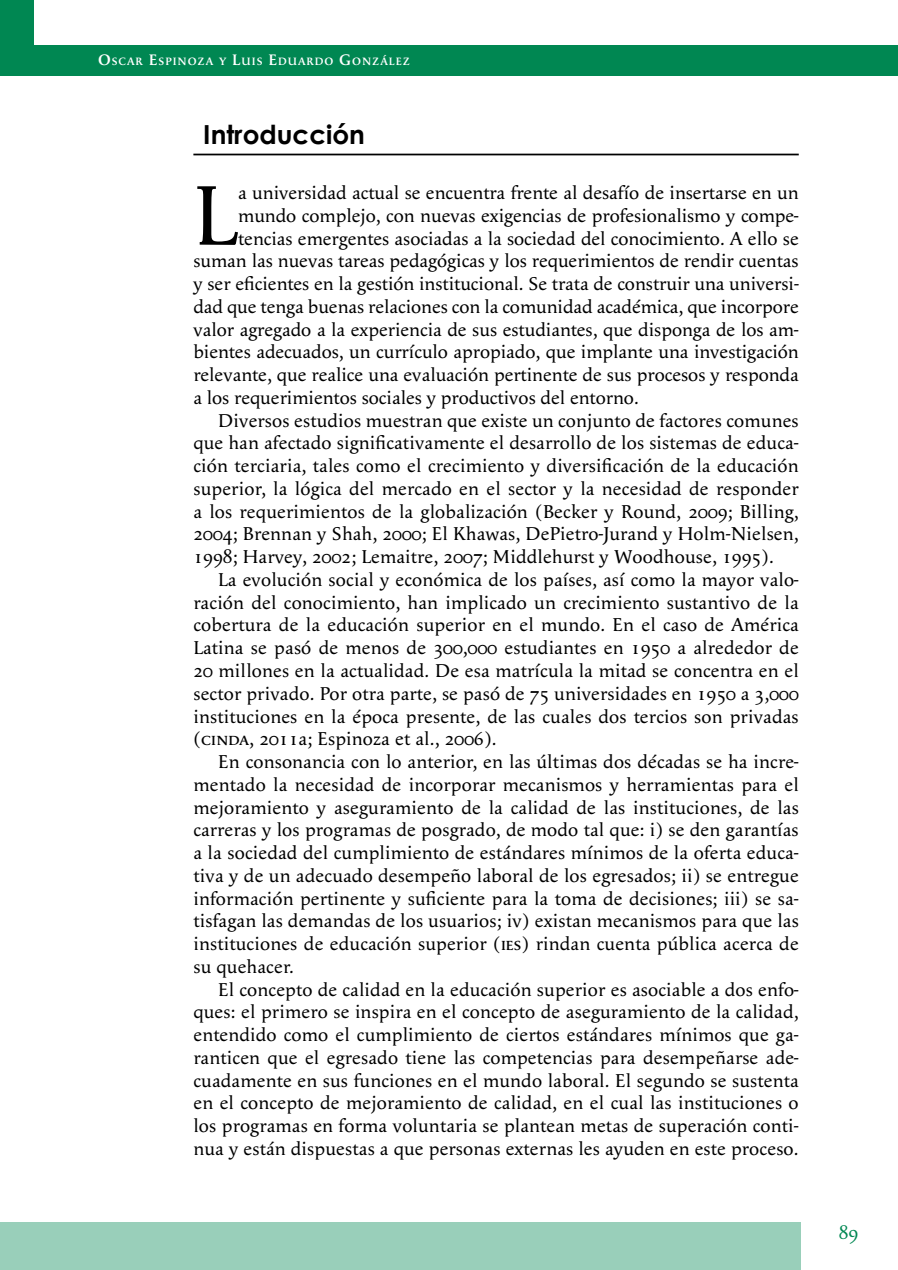
<style>
.page{position:relative;width:898px;height:1270px;background:#fff}
.page>*{position:absolute;margin:0;border:0;box-sizing:border-box;transform-origin:0 0}
.t1{font:87.5px "Apolline";color:#000}
.t2{font:700 26.25px "Century Gothic";color:#000}
.t3{font:19.25px "Apolline";letter-spacing:.01em;color:#000}
.t4{font:19.25px "Apolline";color:#008752}
.t5{font:600 11.03px "Apolline";letter-spacing:.085em;color:#fff}
.s1{font-size:15.75px}
.s2{font-family:"Apolline Regular SC"}
</style>
<div class="page">
<div style="left:0;top:0;width:33px;height:75px;background:#008752"></div>
<hr style="left:193px;top:154px;width:606px;height:1px;background:#000">
<div style="left:0;top:1222px;width:801px;height:48px;background:#99cfba"></div>
<div style="left:33px;top:45px;width:865px;height:30px;background:#008752"></div>
<p class="t5" style="left:98px;top:55px;width:313px"><span class="s1">O</span>SCAR <span class="s1">E</span>SPINOZA Y <span class="s1">L</span>UIS <span class="s1">E</span>DUARDO <span class="s1">G</span>ONZÁLEZ</p>
<h2 class="t2" style="left:203px;top:118px;width:163px">Introducción</h2>
<h1 class="t1" style="left:193px;top:164px;width:46px">L</h1>
<p class="t3" style="left:238px;top:181px;width:562px">a universidad actual se encuentra frente al desafío de insertarse en un</p>
<p class="t3" style="left:238px;top:204px;width:562px">mundo complejo, con nuevas exigencias de profesionalismo y compe-</p>
<p class="t3" style="left:238px;top:227px;width:562px">tencias emergentes asociadas a la sociedad del conocimiento. A ello se</p>
<p class="t3" style="left:193px;top:250px;width:607px">suman las nuevas tareas pedagógicas y los requerimientos de rendir cuentas</p>
<p class="t3" style="left:193px;top:272px;width:607px">y ser eficientes en la gestión institucional. Se trata de construir una universi-</p>
<p class="t3" style="left:193px;top:295px;width:607px">dad que tenga buenas relaciones con la comunidad académica, que incorpore</p>
<p class="t3" style="left:193px;top:318px;width:607px">valor agregado a la experiencia de sus estudiantes, que disponga de los am-</p>
<p class="t3" style="left:193px;top:341px;width:607px">bientes adecuados, un currículo apropiado, que implante una investigación</p>
<p class="t3" style="left:193px;top:363px;width:607px">relevante, que realice una evaluación pertinente de sus procesos y responda</p>
<p class="t3" style="left:193px;top:386px;width:447px">a los requerimientos sociales y productivos del entorno.</p>
<p class="t3" style="left:218px;top:409px;width:582px">Diversos estudios muestran que existe un conjunto de factores comunes</p>
<p class="t3" style="left:193px;top:432px;width:607px">que han afectado significativamente el desarrollo de los sistemas de educa-</p>
<p class="t3" style="left:193px;top:454px;width:607px">ción terciaria, tales como el crecimiento y diversificación de la educación</p>
<p class="t3" style="left:193px;top:477px;width:607px">superior, la lógica del mercado en el sector y la necesidad de responder</p>
<p class="t3" style="left:193px;top:500px;width:607px">a los requerimientos de la globalización (Becker y Round, 2009; Billing,</p>
<p class="t3" style="left:193px;top:523px;width:607px">2004; Brennan y Shah, 2000; El Khawas, DePietro-Jurand y Holm-Nielsen,</p>
<p class="t3" style="left:193px;top:545px;width:582px">1998; Harvey, 2002; Lemaitre, 2007; Middlehurst y Woodhouse, 1995).</p>
<p class="t3" style="left:218px;top:568px;width:582px">La evolución social y económica de los países, así como la mayor valo-</p>
<p class="t3" style="left:193px;top:591px;width:607px">ración del conocimiento, han implicado un crecimiento sustantivo de la</p>
<p class="t3" style="left:193px;top:614px;width:607px">cobertura de la educación superior en el mundo. En el caso de América</p>
<p class="t3" style="left:193px;top:636px;width:607px">Latina se pasó de menos de 300,000 estudiantes en 1950 a alrededor de</p>
<p class="t3" style="left:193px;top:659px;width:607px">20 millones en la actualidad. De esa matrícula la mitad se concentra en el</p>
<p class="t3" style="left:193px;top:682px;width:607px">sector privado. Por otra parte, se pasó de 75 universidades en 1950 a 3,000</p>
<p class="t3" style="left:193px;top:705px;width:607px">instituciones en la época presente, de las cuales dos tercios son privadas</p>
<p class="t3" style="left:193px;top:727px;width:305px">(<span class="s2">cinda</span>, 2011a; Espinoza et al., 2006).</p>
<p class="t3" style="left:218px;top:750px;width:582px">En consonancia con lo anterior, en las últimas dos décadas se ha incre-</p>
<p class="t3" style="left:193px;top:773px;width:607px">mentado la necesidad de incorporar mecanismos y herramientas para el</p>
<p class="t3" style="left:193px;top:796px;width:607px">mejoramiento y aseguramiento de la calidad de las instituciones, de las</p>
<p class="t3" style="left:193px;top:818px;width:607px">carreras y los programas de posgrado, de modo tal que: i) se den garantías</p>
<p class="t3" style="left:193px;top:841px;width:607px">a la sociedad del cumplimiento de estándares mínimos de la oferta educa-</p>
<p class="t3" style="left:193px;top:864px;width:607px">tiva y de un adecuado desempeño laboral de los egresados; ii) se entregue</p>
<p class="t3" style="left:193px;top:887px;width:607px">información pertinente y suficiente para la toma de decisiones; iii) se sa-</p>
<p class="t3" style="left:193px;top:910px;width:607px">tisfagan las demandas de los usuarios; iv) existan mecanismos para que las</p>
<p class="t3" style="left:193px;top:932px;width:607px">instituciones de educación superior (<span class="s2">ies</span>) rindan cuenta pública acerca de</p>
<p class="t3" style="left:193px;top:955px;width:102px">su quehacer.</p>
<p class="t3" style="left:218px;top:978px;width:582px">El concepto de calidad en la educación superior es asociable a dos enfo-</p>
<p class="t3" style="left:193px;top:1001px;width:607px">ques: el primero se inspira en el concepto de aseguramiento de la calidad,</p>
<p class="t3" style="left:193px;top:1023px;width:607px">entendido como el cumplimiento de ciertos estándares mínimos que ga-</p>
<p class="t3" style="left:193px;top:1046px;width:607px">ranticen que el egresado tiene las competencias para desempeñarse ade-</p>
<p class="t3" style="left:193px;top:1069px;width:607px">cuadamente en sus funciones en el mundo laboral. El segundo se sustenta</p>
<p class="t3" style="left:193px;top:1092px;width:607px">en el concepto de mejoramiento de calidad, en el cual las instituciones o</p>
<p class="t3" style="left:193px;top:1114px;width:607px">los programas en forma voluntaria se plantean metas de superación conti-</p>
<p class="t3" style="left:193px;top:1137px;width:607px">nua y están dispuestas a que personas externas les ayuden en este proceso.</p>
<p class="t4" style="left:839px;top:1221px;width:21px">89</p>
</div>
